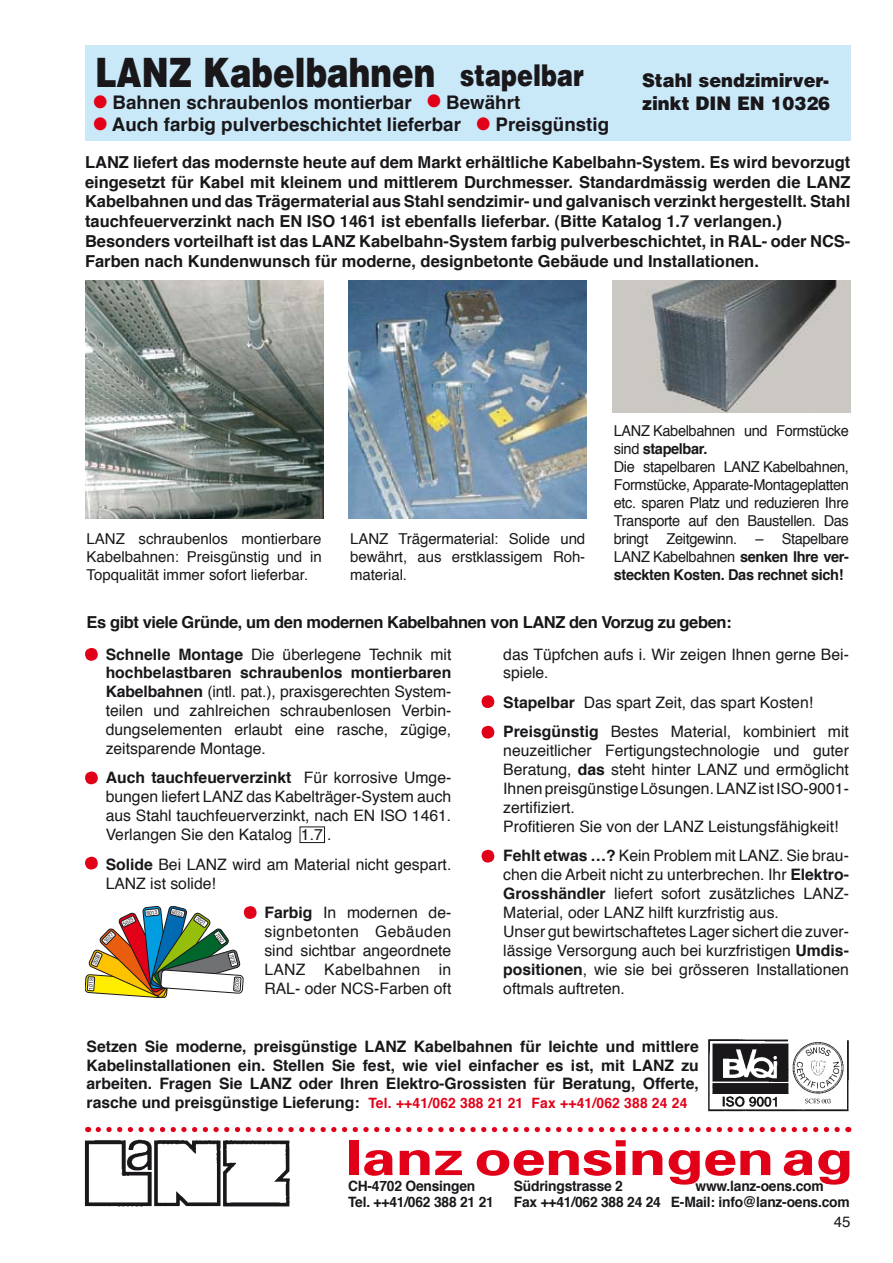
<style>
.page{position:relative;width:893px;height:1263px;background:#fff}
.page>*{position:absolute;margin:0;border:0;box-sizing:border-box;transform-origin:0 0}
.t1{font:700 48.3px "Univers";letter-spacing:-.015em;color:#e20019;scale:1.29 1}
.t2{font:900 40.5px "Helvetica";color:#1a171b;scale:.8 1}
.t3{font:900 30px "Helvetica";color:#1a171b;scale:.8 1}
.t4{font:700 18.75px "Helvetica";color:#1a171b}
.t5{font:900 18.75px/22.5px "Helvetica";color:#1a171b;scale:.95 1}
.t6{font:700 16.5px/19.8px "Helvetica";color:#1a171b}
.t7{font:700 16.5px "Helvetica";letter-spacing:-.025em;color:#1a171b}
.t8{font:15.75px/18.9px "Helvetica";color:#1a171b}
.t9{font:700 15.75px/18.9px "Helvetica";color:#1a171b;text-align:justify}
.t10{font:15px/18px "Helvetica";letter-spacing:-.025em;color:#1a171b;text-align:justify}
.t11{font:700 14.25px "Helvetica";letter-spacing:-.015em;color:#1a171b}
.t12{font:700 14.25px "Helvetica";letter-spacing:.015em;color:#e20019}
.t13{font:condensed 5.7px "Helvetica Neue LT Std";color:#1a171b}
.s1{color:#e20019}
.s2{font-weight:700}
.s3{font-size:15.75px;color:#1a171b}
</style>
<div class="page">
<img style="left:84px;top:1139px;width:206px;height:68px">
<svg style="left:98px;top:1127px;width:742px;height:5px"></svg>
<div style="left:85px;top:45px;width:765px;height:96px;background:#c9e9f8"></div>
<img style="left:85px;top:281px;width:238px;height:238px">
<img style="left:349px;top:281px;width:238px;height:238px">
<img style="left:612px;top:281px;width:238px;height:132px">
<img style="left:708px;top:1039px;width:141px;height:73px">
<div style="left:482px;top:726px;width:12px;height:13px;background:#e20019;border-radius:50%"></div>
<div style="left:482px;top:850px;width:12px;height:12px;background:#e20019;border-radius:50%"></div>
<div style="left:482px;top:695px;width:12px;height:13px;background:#e20019;border-radius:50%"></div>
<div style="left:85px;top:771px;width:13px;height:13px;background:#e20019;border-radius:50%"></div>
<div style="left:85px;top:648px;width:13px;height:13px;background:#e20019;border-radius:50%"></div>
<div style="left:85px;top:857px;width:13px;height:12px;background:#e20019;border-radius:50%"></div>
<div style="left:244px;top:906px;width:13px;height:13px;background:#e20019;border-radius:50%"></div>
<svg style="left:85px;top:906px;width:158px;height:92px"></svg>
<div style="left:300px;top:826px;width:25px;height:17px;border:1px solid #1a171b"></div>
<h2 class="t2" style="left:95px;top:46px;width:427px">LANZ Kabelbahnen</h2>
<p class="t4" style="left:94px;top:87px;width:428px"><span class="s1">●</span> Bahnen schraubenlos montierbar <span class="s1">●</span> Bewährt</p>
<p class="t4" style="left:94px;top:109px;width:517px"><span class="s1">●</span> Auch farbig pulverbeschichtet lieferbar <span class="s1">●</span> Preisgünstig</p>
<h3 class="t3" style="left:460px;top:56px;width:157px">stapelbar</h3>
<p class="t5" style="left:642px;top:69px;width:199px">Stahl sendzimirver&shy;zinkt DIN EN 10326</p>
<p class="t6" style="left:85px;top:152px;width:767px">LANZ liefert das modernste heute auf dem Markt erhältliche Kabelbahn-System. Es wird bevorzugt eingesetzt für Kabel mit kleinem und mittlerem Durchmesser. Standardmässig werden die LANZ Kabelbahnen und das Trägermaterial aus Stahl sendzimir- und galvanisch verzinkt hergestellt. Stahl tauchfeuerverzinkt nach EN ISO 1461 ist ebenfalls lieferbar. (Bitte Katalog 1.7 verlangen.)<br>Besonders vorteilhaft ist das LANZ Kabelbahn-System farbig pulverbeschichtet, in RAL- oder NCS-Farben nach Kundenwunsch für moderne, designbetonte Gebäude und Installationen.</p>
<p class="t10" style="left:87px;top:530px;width:237px">LANZ schraubenlos montierbare Kabelbahnen: Preisgünstig und in Topqualität immer sofort lieferbar.</p>
<p class="t10" style="left:350px;top:530px;width:237px">LANZ Trägermaterial: Solide und bewährt, aus erstklassigem Roh&shy;material.</p>
<p class="t10" style="left:614px;top:422px;width:237px;text-align:left">LANZ Kabelbahnen und Formstücke sind <span class="s2">stapelbar.<br></span>Die stapelbaren LANZ Kabelbahnen, Formstücke, Apparate-Montageplatten etc. sparen Platz und reduzieren Ihre Transporte auf den Baustellen. Das bringt Zeitgewinn. – Stapelbare LANZ Kabelbahnen <span class="s2">senken Ihre ver&shy;steckten Kosten. Das rechnet sich!</span></p>
<p class="t7" style="left:87px;top:609px;width:647px">Es gibt viele Gründe, um den modernen Kabelbahnen von LANZ den Vorzug zu geben:</p>
<p class="t8" style="left:106px;top:645px;width:347px;text-align:justify"><span class="s2">Schnelle Montage</span> Die überlegene Technik mit <span class="s2">hochbelastbaren schraubenlos montierbaren Kabelbahnen</span> (intl. pat.), praxisgerechten System&shy;teilen und zahlreichen schraubenlosen Verbin&shy;dungselementen erlaubt eine rasche, zügige, zeitsparende Montage.</p>
<p class="t8" style="left:106px;top:769px;width:347px;text-align:justify"><span class="s2">Auch tauchfeuerverzinkt</span> Für korrosive Umge&shy;bungen liefert LANZ das Kabelträger-System auch aus Stahl tauchfeuerverzinkt, nach EN ISO 1461.<br>Verlangen Sie den Katalog 1.7 .</p>
<p class="t8" style="left:106px;top:855px;width:347px"><span class="s2">Solide</span> Bei LANZ wird am Material nicht gespart.<br>LANZ ist solide!</p>
<p class="t8" style="left:264px;top:903px;width:188px;text-align:justify"><span class="s2">Farbig</span> In modernen de&shy;signbetonten Gebäuden sind sichtbar angeordnete LANZ Kabelbahnen in RAL- oder NCS-Farben oft</p>
<p class="t8" style="left:503px;top:645px;width:347px">das Tüpfchen aufs i. Wir zeigen Ihnen gerne Bei&shy;spiele.</p>
<p class="t8" style="left:503px;top:688px;width:347px;line-height:29.4px"><span class="s2">Stapelbar</span> Das spart Zeit, das spart Kosten!<br><span class="s2">Preisgünstig</span> Bestes Material, kombiniert mit</p>
<p class="t8" style="left:503px;top:742px;width:347px">neuzeitlicher Fertigungstechnologie und guter Beratung, <span class="s2">das</span> steht hinter LANZ und ermöglicht Ihnen preisgünstige Lösungen. LANZ ist ISO-9001- zertifiziert.<br>Profitieren Sie von der LANZ Leistungsfähigkeit!</p>
<p class="t8" style="left:503px;top:847px;width:347px"><span class="s2">Fehlt etwas …?</span> Kein Problem mit LANZ. Sie brau&shy;chen die Arbeit nicht zu unterbrechen. Ihr <span class="s2">Elektro-Grosshändler</span> liefert sofort zusätzliches LANZ-Material, oder LANZ hilft kurzfristig aus.<br>Unser gut bewirtschaftetes Lager sichert die zuver&shy;lässige Versorgung auch bei kurzfristigen <span class="s2">Umdis&shy;positionen</span>, wie sie bei grösseren Installationen oftmals auftreten.</p>
<p class="t13" style="left:146px;top:910px;width:12px;rotate:-6deg">6013</p>
<p class="t13" style="left:173px;top:908px;width:12px;rotate:14deg">6033</p>
<p class="t13" style="left:198px;top:915px;width:12px;rotate:34deg">7021</p>
<p class="t13" style="left:122px;top:921px;width:12px;rotate:-26deg">5023</p>
<p class="t13" style="left:219px;top:931px;width:12px;rotate:54deg">7032</p>
<p class="t13" style="left:103px;top:939px;width:12px;rotate:-46deg">3027</p>
<p class="t13" style="left:234px;top:953px;width:12px;rotate:74deg">7035</p>
<p class="t13" style="left:241px;top:979px;width:12px;rotate:94deg">8025</p>
<p class="t13" style="left:91px;top:963px;width:12px;rotate:-66deg">2008</p>
<p class="t13" style="left:87px;top:989px;width:12px;rotate:-86deg">1018</p>
<p class="t9" style="left:87px;top:1037px;width:614px">Setzen Sie moderne, preisgünstige LANZ Kabelbahnen für leichte und mittlere Kabelinstallationen ein. Stellen Sie fest, wie viel einfacher es ist, mit LANZ zu arbeiten. Fragen Sie LANZ oder Ihren Elektro-Grossisten für Beratung, Offerte,</p>
<p class="t12" style="left:87px;top:1092px;width:602px"><span class="s3">rasche und preisgünstige Lieferung:</span> Tel. ++41/062 388 21 21 Fax ++41/062 388 24 24</p>
<h1 class="t1" style="left:345px;top:1127px;width:396px">lanz oensingen ag</h1>
<p class="t11" style="left:348px;top:1175px;width:129px">CH-4702 Oensingen</p>
<p class="t11" style="left:514px;top:1175px;width:111px">Südringstrasse 2</p>
<p class="t11" style="left:695px;top:1175px;width:130px">www.lanz-oens.com</p>
<p class="t11" style="left:348px;top:1190px;width:147px">Tel. ++41/062 388 21 21</p>
<p class="t11" style="left:514px;top:1190px;width:337px">Fax ++41/062 388 24 24 E-Mail: info@lanz-oens.com</p>
<p class="t10" style="left:834px;top:1214px;width:18px">45</p>
</div>
